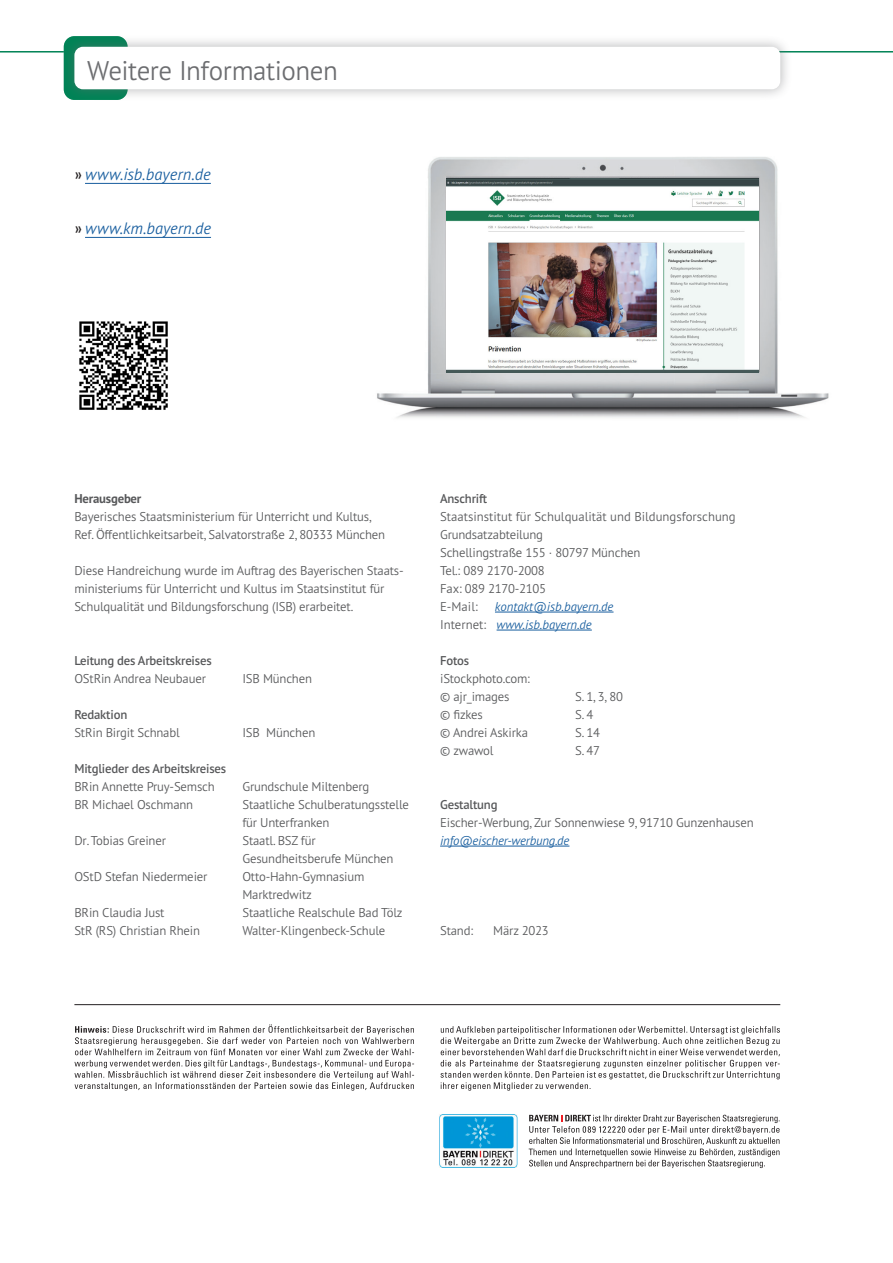
<style>
.page{position:relative;width:893px;height:1263px;background:#fff}
.page>*{position:absolute;margin:0;border:0;box-sizing:border-box;transform-origin:0 0}
.t1{font:300 27px "PT Sans Pro";letter-spacing:-.015em;color:#6c6d70}
.t2{font:italic 300 16.5px "PT Sans Pro";color:#175d9e}
.Fließtext{font:300 12.75px/18px "PT Sans Pro";letter-spacing:-.015em;color:#57585a}
.Fließtext-2{font:600 12.75px "PT Sans Pro";letter-spacing:-.015em;color:#57585a}
.Fließtext-3{font:italic 300 12.75px "PT Sans Pro";color:#175d9e}
.Fließtext-4{font:700 12.75px "PT Sans Pro";letter-spacing:-.015em;color:#57585a}
.s1{font-family:"Univers LT Std";font-weight:400;font-style:normal;font-stretch:condensed;color:#231f20}
.s2{font-style:normal;color:#57585a}
</style>
<div class="page">
<hr style="left:0;top:51px;width:893px;height:2px;background:#008356">
<div style="left:63px;top:35px;width:729px;height:66px;background:#6c6d70;opacity:.5"></div>
<div style="left:74px;top:47px;width:706px;height:42px;background:#fff;border-radius:9px"></div>
<hr style="left:495px;top:612px;width:118px;height:1px;background:#175d9e">
<hr style="left:497px;top:630px;width:95px;height:1px;background:#175d9e">
<hr style="left:440px;top:846px;width:129px;height:1px;background:#175d9e">
<svg style="left:440px;top:1026px;width:340px;height:65px"></svg>
<svg style="left:74px;top:1024px;width:340px;height:67px"></svg>
<hr style="left:74px;top:1004px;width:706px;height:1px;background:#231f20">
<svg style="left:529px;top:1115px;width:251px;height:53px"></svg>
<hr style="left:85px;top:183px;width:126px;height:1px;background:#175d9e">
<hr style="left:85px;top:237px;width:126px;height:1px;background:#175d9e">
<img style="left:377px;top:157px;width:452px;height:261px">
<img style="left:439px;top:1114px;width:79px;height:54px">
<img style="left:79px;top:321px;width:89px;height:89px">
<img style="left:446px;top:179px;width:313px;height:193px">
<p class="t1" style="left:87px;top:53px;width:252px">Weitere Informationen</p>
<p class="t2" style="left:74px;top:164px;width:138px"><span class="s1">»</span> www.isb.bayern.de</p>
<p class="t2" style="left:74px;top:218px;width:138px"><span class="s1">»</span> www.km.bayern.de</p>
<p class="Fließtext-4" style="left:74px;top:490px;width:69px">Herausgeber</p>
<p class="Fließtext" style="left:74px;top:507px;width:312px">Bayerisches Staatsministerium für Unterricht und Kultus,<br>Ref. Öffentlichkeitsarbeit, Salvatorstraße 2, 80333 München</p>
<p class="Fließtext" style="left:74px;top:561px;width:331px">Diese Handreichung wurde im Auftrag des Bayerischen Staats&shy;ministeriums für Unterricht und Kultus im Staatsinstitut für<br>Schulqualität und Bildungsforschung (ISB) erarbeitet.</p>
<p class="Fließtext-2" style="left:74px;top:652px;width:139px">Leitung des Arbeitskreises</p>
<p class="Fließtext" style="left:74px;top:669px;width:133px">OStRin Andrea Neubauer</p>
<p class="Fließtext" style="left:242px;top:669px;width:71px">ISB München</p>
<p class="Fließtext-2" style="left:74px;top:706px;width:54px">Redaktion</p>
<p class="Fließtext" style="left:74px;top:723px;width:107px">StRin Birgit Schnabl</p>
<p class="Fließtext" style="left:242px;top:723px;width:74px">ISB München</p>
<p class="Fließtext-2" style="left:74px;top:760px;width:153px">Mitglieder des Arbeitskreises</p>
<p class="Fließtext" style="left:74px;top:777px;width:142px">BRin Annette Pruy-Semsch</p>
<p class="Fließtext" style="left:242px;top:777px;width:128px">Grundschule Miltenberg</p>
<p class="Fließtext" style="left:74px;top:795px;width:120px">BR Michael Oschmann</p>
<p class="Fließtext" style="left:242px;top:795px;width:168px">Staatliche Schulberatungsstelle</p>
<p class="Fließtext" style="left:242px;top:813px;width:89px">für Unterfranken</p>
<p class="Fließtext" style="left:74px;top:831px;width:93px">Dr. Tobias Greiner</p>
<p class="Fließtext" style="left:242px;top:831px;width:75px">Staatl. BSZ für</p>
<p class="Fließtext" style="left:242px;top:849px;width:153px">Gesundheitsberufe München</p>
<p class="Fließtext" style="left:74px;top:867px;width:135px">OStD Stefan Niedermeier</p>
<p class="Fließtext" style="left:242px;top:867px;width:124px">Otto-Hahn-Gymnasium</p>
<p class="Fließtext" style="left:242px;top:885px;width:71px">Marktredwitz</p>
<p class="Fließtext" style="left:74px;top:903px;width:92px">BRin Claudia Just</p>
<p class="Fließtext" style="left:242px;top:903px;width:162px">Staatliche Realschule Bad Tölz</p>
<p class="Fließtext" style="left:74px;top:921px;width:127px">StR (RS) Christian Rhein</p>
<p class="Fließtext" style="left:242px;top:921px;width:145px">Walter-Klingenbeck-Schule</p>
<p class="Fließtext-2" style="left:440px;top:490px;width:49px">Anschrift</p>
<p class="Fließtext" style="left:440px;top:507px;width:297px">Staatsinstitut für Schulqualität und Bildungsforschung</p>
<p class="Fließtext" style="left:440px;top:525px;width:104px">Grundsatzabteilung</p>
<p class="Fließtext" style="left:440px;top:543px;width:202px">Schellingstraße 155 · 80797 München</p>
<p class="Fließtext" style="left:440px;top:561px;width:106px">Tel.: 089 2170-2008</p>
<p class="Fließtext" style="left:440px;top:579px;width:108px">Fax: 089 2170-2105</p>
<p class="Fließtext" style="left:440px;top:597px;width:39px">E-Mail:</p>
<p class="Fließtext-3" style="left:495px;top:598px;width:120px">kontakt@isb.bayern.de</p>
<p class="Fließtext-3" style="left:440px;top:616px;width:153px"><span class="s2">Internet:</span> www.isb.bayern.de</p>
<p class="Fließtext-2" style="left:440px;top:652px;width:31px">Fotos</p>
<p class="Fließtext" style="left:440px;top:669px;width:91px">iStockphoto.com:</p>
<p class="Fließtext" style="left:440px;top:687px;width:71px">© ajr_images</p>
<p class="Fließtext" style="left:575px;top:687px;width:49px">S. 1, 3, 80</p>
<p class="Fließtext" style="left:440px;top:705px;width:44px">© fizkes</p>
<p class="Fließtext" style="left:575px;top:705px;width:20px">S. 4</p>
<p class="Fließtext" style="left:440px;top:723px;width:89px">© Andrei Askirka</p>
<p class="Fließtext" style="left:575px;top:723px;width:26px">S. 14</p>
<p class="Fließtext" style="left:440px;top:741px;width:55px">© zwawol</p>
<p class="Fließtext" style="left:575px;top:741px;width:26px">S. 47</p>
<p class="Fließtext-2" style="left:440px;top:796px;width:59px">Gestaltung</p>
<p class="Fließtext" style="left:440px;top:813px;width:315px">Eischer-Werbung, Zur Sonnenwiese 9, 91710 Gunzenhausen</p>
<p class="Fließtext-3" style="left:440px;top:832px;width:131px">info@eischer-werbung.de</p>
<p class="Fließtext" style="left:440px;top:921px;width:34px">Stand:</p>
<p class="Fließtext" style="left:493px;top:921px;width:57px">März 2023</p>
</div>
